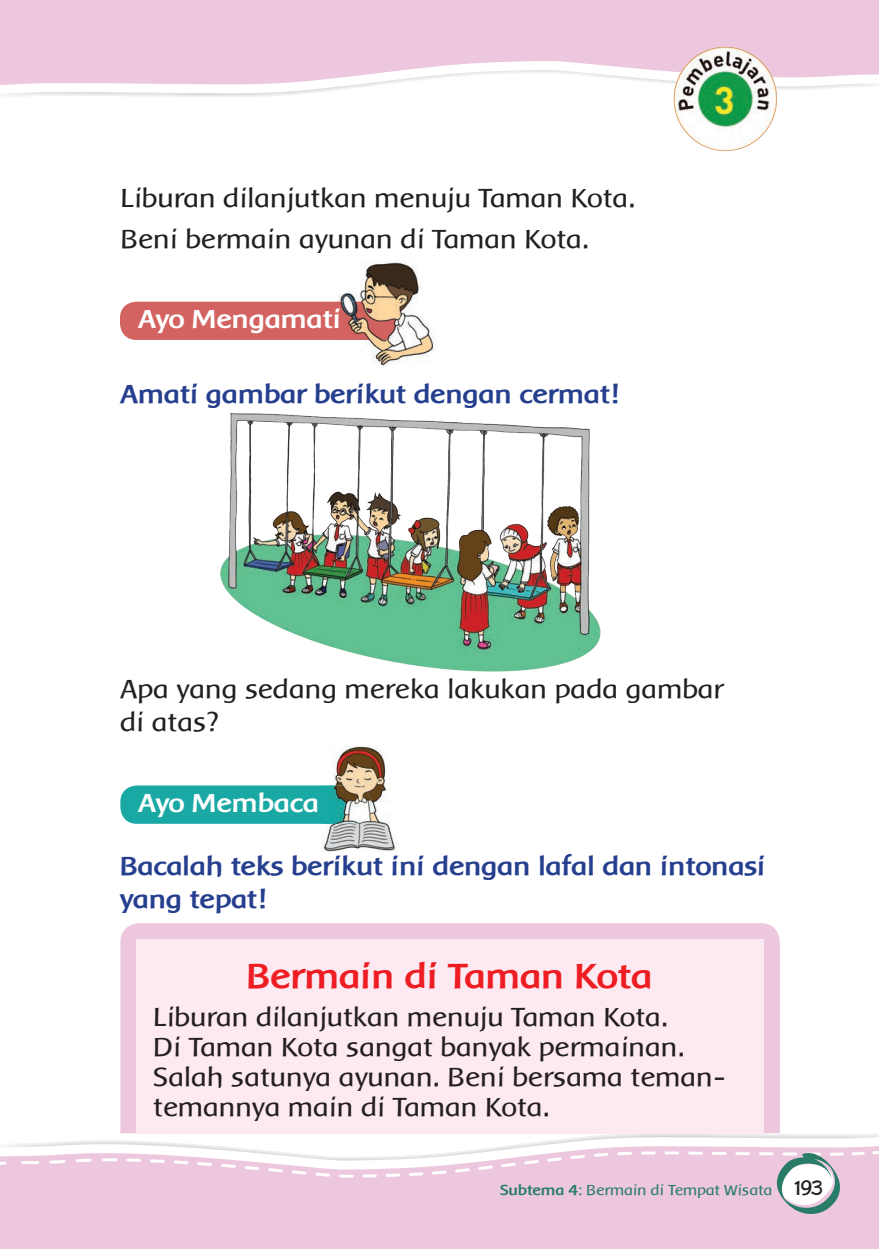
<style>
.page{position:relative;width:879px;height:1249px;background:#fff}
.page>*{position:absolute;margin:0;border:0;box-sizing:border-box;transform-origin:0 0}
.t1{font:700 36px "Baar Metanoia";color:#ee1d23}
.t2{font:27px/30px "Baar Metanoia";color:#231f20}
.t3{font:700 27px/33px "Baar Metanoia";color:#253f8e}
.t4{font:700 27px "Baar Metanoia";color:#fff}
.t5{font:15px "Baar Metanoia";color:#297c66}
.s1{font-weight:700}
.s2{font-family:"Playtime With Hot Toddies";font-size:21px;color:#231f20}
</style>
<div class="page">
<svg style="left:2px;top:87px;width:838px;height:9px"></svg>
<svg style="left:0;top:0;width:878px;height:87px;background:#eecde1"></svg>
<svg style="left:51px;top:1134px;width:827px;height:9px"></svg>
<svg style="left:0;top:1143px;width:878px;height:105px;background:#edcde1"></svg>
<svg style="left:0;top:1148px;width:878px;height:67px;background:#ebcee1"></svg>
<div style="left:120px;top:301px;width:280px;height:39px;background:#d36360;border-radius:16px"></div>
<img style="left:338px;top:261px;width:96px;height:105px">
<img style="left:338px;top:301px;width:62px;height:39px">
<img style="left:338px;top:309px;width:2px;height:24px">
<img style="left:220px;top:413px;width:381px;height:259px">
<img style="left:672px;top:44px;width:107px;height:108px">
<svg style="left:120px;top:923px;width:659px;height:210px;background:#edcadf"></svg>
<div style="left:136px;top:939px;width:627px;height:194px;background:#fce9f1"></div>
<div style="left:120px;top:785px;width:250px;height:38px;background:#19a8a3;border-radius:16px"></div>
<img style="left:321px;top:746px;width:75px;height:106px">
<img style="left:321px;top:785px;width:49px;height:38px">
<p class="t2" style="left:121px;top:177px;width:516px;line-height:41.5px">Liburan dilanjutkan menuju Taman Kota.<br>Beni bermain ayunan di Taman Kota.</p>
<p class="t4" style="left:139px;top:304px;width:204px">Ayo Mengamati</p>
<p class="t3" style="left:121px;top:378px;width:499px">Amati gambar berikut dengan cermat!</p>
<p class="t2" style="left:120px;top:672px;width:605px;line-height:33px">Apa yang sedang mereka lakukan pada gambar di atas?</p>
<p class="t4" style="left:139px;top:788px;width:182px">Ayo Membaca</p>
<p class="t3" style="left:120px;top:849px;width:647px">Bacalah teks berikut ini dengan lafal dan intonasi yang tepat!</p>
<h1 class="t1" style="left:247px;top:956px;width:407px">Bermain di Taman Kota</h1>
<p class="t2" style="left:153px;top:1002px;width:573px">Liburan dilanjutkan menuju Taman Kota.<br>Di Taman Kota sangat banyak permainan.<br>Salah satunya ayunan. Beni bersama teman&shy;temannya main di Taman Kota.</p>
<p class="t5" style="left:500px;top:1181px;width:324px"><span class="s1">Subtema 4</span>: Bermain di Tempat Wisata <span class="s2">193</span></p>
</div>
